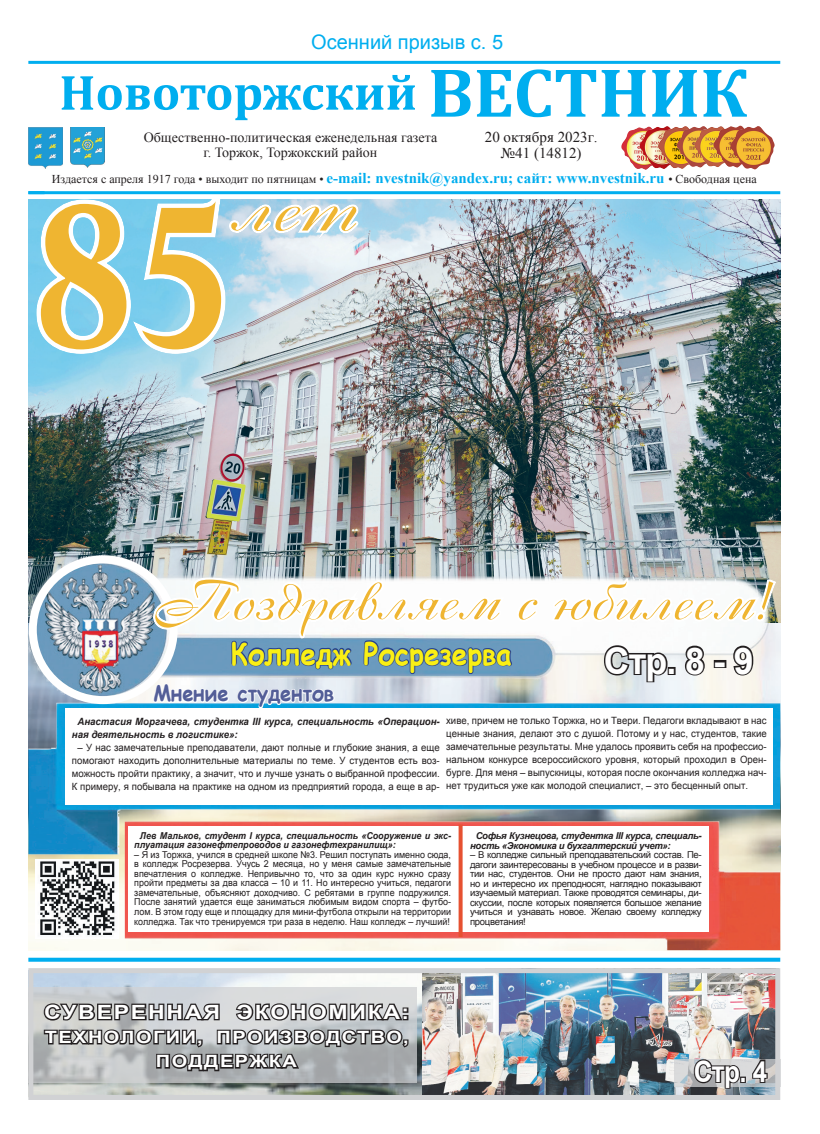
<style>
.page{position:relative;width:820px;height:1134px;background:#fff}
.page>*{position:absolute;margin:0;border:0;box-sizing:border-box;transform-origin:0 0}
.t1{font:201.3px "You 2013";color:#efb531;scale:.85 1}
.t2{font:64.4px "Cassandra";color:#efb531;scale:1.31 1}
.t3{font:52.8px "Cassandra";color:#efb531;scale:1.16 1}
.t4{font:700 36.7px "Arial";color:#fff}
.t5{font:700 30.5px "Comic Sans MS";color:#faef15;scale:.91 1}
.t6{font:700 29.3px "Arial";color:#fff;scale:.88 1}
.t7{font:700 22px "Comic Sans MS";color:#535e98;scale:.91 1}
.t8{font:20px "Arial";color:#00aeef}
.t9{font:700 19.6px "Arial";letter-spacing:.075em;color:#fff;scale:1.18 1}
.t10{font:700 17px/24.1px "Arial";letter-spacing:.075em;color:#fff;text-align:center;scale:1.18 1}
.t11{font:15px/16px "Times New Roman";color:#231f20;text-align:center}
.t12{font:14px/15px "Times New Roman";color:#231f20;text-align:center}
.t13{font:12px "Times New Roman";color:#231f20}
.t14{font:10px/13px "Arial";color:#231f20;text-align:center;scale:.96 1}
.t15{font:italic 700 10px/13px "Arial";color:#231f20;scale:.96 1}
.t16{font:9.5px/9.5px "Arial";letter-spacing:-.02em;color:#231f20;text-align:justify;scale:.94 1}
.t17{font:9.5px/9.5px "Arial";letter-spacing:-.02em;color:#231f20;text-align:justify}
.t18{font:italic 700 9.5px/9.5px "Arial";letter-spacing:-.015em;color:#231f20;scale:.94 1}
.t19{font:italic 700 9.5px/9.5px "Arial";letter-spacing:-.015em;color:#231f20}
.s1{font-weight:700;font-size:15px;color:#00aeef}
</style>
<div class="page">
<img style="left:28px;top:703px;width:752px;height:151px">
<img style="left:125px;top:821px;width:655px;height:129px">
<img style="left:34px;top:974px;width:388px;height:120px">
<hr style="left:28px;top:61px;width:752px;height:3px;background:#00aeef">
<svg style="left:62px;top:69px;width:684px;height:51px"></svg>
<img style="left:621px;top:127px;width:26px;height:43px">
<img style="left:639px;top:126px;width:18px;height:43px">
<img style="left:657px;top:126px;width:27px;height:43px">
<img style="left:676px;top:126px;width:26px;height:42px">
<img style="left:694px;top:126px;width:18px;height:41px">
<img style="left:712px;top:126px;width:17px;height:41px">
<img style="left:729px;top:126px;width:45px;height:43px">
<svg style="left:34px;top:987px;width:383px;height:95px"></svg>
<svg style="left:42px;top:990px;width:368px;height:82px"></svg>
<div style="left:65px;top:708px;width:707px;height:97px;background:#fff"></div>
<div style="left:128px;top:826px;width:580px;height:106px;background:#fff"></div>
<img style="left:28px;top:199px;width:752px;height:354px">
<svg style="left:28px;top:137px;width:237px;height:263px"></svg>
<svg style="left:30px;top:189px;width:332px;height:171px"></svg>
<svg style="left:209px;top:181px;width:169px;height:80px"></svg>
<img style="left:422px;top:974px;width:352px;height:120px">
<div style="left:28px;top:968px;width:752px;height:132px;border:5px solid #d1d2d4"></div>
<svg style="left:673px;top:1059px;width:107px;height:28px"></svg>
<svg style="left:692px;top:1058px;width:49px;height:32px"></svg>
<div style="left:739px;top:1076px;width:6px;height:7px;border:2px solid #231f20"></div>
<svg style="left:750px;top:1058px;width:18px;height:26px"></svg>
<img style="left:28px;top:552px;width:50px;height:95px">
<div style="left:29px;top:555px;width:148px;height:149px;border:8px solid #fff;border-radius:50%"></div>
<img style="left:28px;top:127px;width:34px;height:41px">
<img style="left:71px;top:127px;width:34px;height:41px">
<hr style="left:28px;top:191px;width:752px;height:3px;background:#00aeef">
<svg style="left:28px;top:958px;width:752px;height:4px;fill:#00aeef"></svg>
<svg style="left:458px;top:824px;width:4px;height:113px"></svg>
<img style="left:40px;top:861px;width:75px;height:75px">
<img style="left:78px;top:531px;width:701px;height:185px">
<p class="t8" style="left:311px;top:28px;width:193px">Осенний призыв с. 5</p>
<p class="t12" style="left:144px;top:129px;width:295px">Общественно-политическая еженедельная газета г. Торжок, Торжокский район</p>
<p class="t11" style="left:484px;top:129px;width:114px">20 октября 2023г. №41 (14812)</p>
<p class="t13" style="left:52px;top:170px;width:706px">Издается с апреля 1917 года • выходит по пятницам • <span class="s1">e-mail: nvestnik@yandex.ru; сайт: www.nvestnik.ru</span> • Свободная цена</p>
<h1 class="t1" style="left:39px;top:149px;width:216px">85</h1>
<h2 class="t2" style="left:228px;top:171px;width:99px">лет</h2>
<h3 class="t3" style="left:154px;top:570px;width:530px">Поздравляем с юбилеем!</h3>
<p class="t5" style="left:230px;top:631px;width:310px">Колледж Росрезерва</p>
<p class="t7" style="left:153px;top:677px;width:200px">Мнение студентов</p>
<p class="t14" style="left:446px;top:714px;width:335px;text-align:justify">хиве, причем не только Торжка, но и Твери. Педагоги вкладывают в нас ценные знания, делают это с душой. Потому и у нас, студентов, такие замечательные результаты. Мне удалось проявить себя на профессио&shy;нальном конкурсе всероссийского уровня, который проходил в Орен&shy;бурге. Для меня – выпускницы, которая после окончания колледжа нач&shy;нет трудиться уже как молодой специалист, – это бесценный опыт.</p>
<p class="t4" style="left:603px;top:635px;width:151px">Стр. 8 - 9</p>
<p class="t15" style="left:72px;top:715px;width:384px;text-indent:6px">Анастасия Моргачева, студентка III курса, специальность «Операцион&shy;ная деятельность в логистике»:</p>
<p class="t14" style="left:72px;top:740px;width:384px">– У нас замечательные преподаватели, дают полные и глубокие знания, а еще помогают находить дополнительные материалы по теме. У студентов есть воз&shy;можность пройти практику, а значит, что и лучше узнать о выбранной профессии.<br>К примеру, я побывала на практике на одном из предприятий города, а еще в ар-</p>
<p class="t18" style="left:134px;top:831px;width:338px;text-indent:6px">Лев Мальков, студент I курса, специальность «Сооружение и экс&shy;плуатация газонефтепроводов и газонефтехранилищ»:</p>
<p class="t16" style="left:134px;top:850px;width:338px">– Я из Торжка, учился в средней школе №3. Решил поступать именно сюда, в колледж Росрезерва. Учусь 2 месяца, но у меня самые замечательные впечатления о колледже. Непривычно то, что за один курс нужно сразу пройти предметы за два класса – 10 и 11. Но интересно учиться, педагоги замечательные, объясняют доходчиво. С ребятами в группе подружился.<br>После занятий удается еще заниматься любимым видом спорта – футбо&shy;лом. В этом году еще и площадку для мини-футбола открыли на территории колледжа. Так что тренируемся три раза в неделю. Наш колледж – лучший!</p>
<p class="t19" style="left:470px;top:831px;width:233px;text-indent:6px">Софья Кузнецова, студентка III курса, специаль&shy;ность «Экономика и бухгалтерский учет»:</p>
<p class="t17" style="left:470px;top:850px;width:233px">– В колледже сильный преподавательский состав. Пе&shy;дагоги заинтересованы в учебном процессе и в разви&shy;тии нас, студентов. Они не просто дают нам знания, но и интересно их преподносят, наглядно показывают изучаемый материал. Также проводятся семинары, ди&shy;скуссии, после которых появляется большое желание учиться и узнавать новое. Желаю своему колледжу процветания!</p>
<p class="t9" style="left:44px;top:998px;width:311px">СУВЕРЕННАЯ ЭКОНОМИКА:</p>
<p class="t10" style="left:45px;top:1025px;width:310px">ТЕХНОЛОГИИ, ПРОИЗВОДСТВО,<br>ПОДДЕРЖКА</p>
<p class="t6" style="left:693px;top:1051px;width:85px">Стр. 4</p>
</div>
